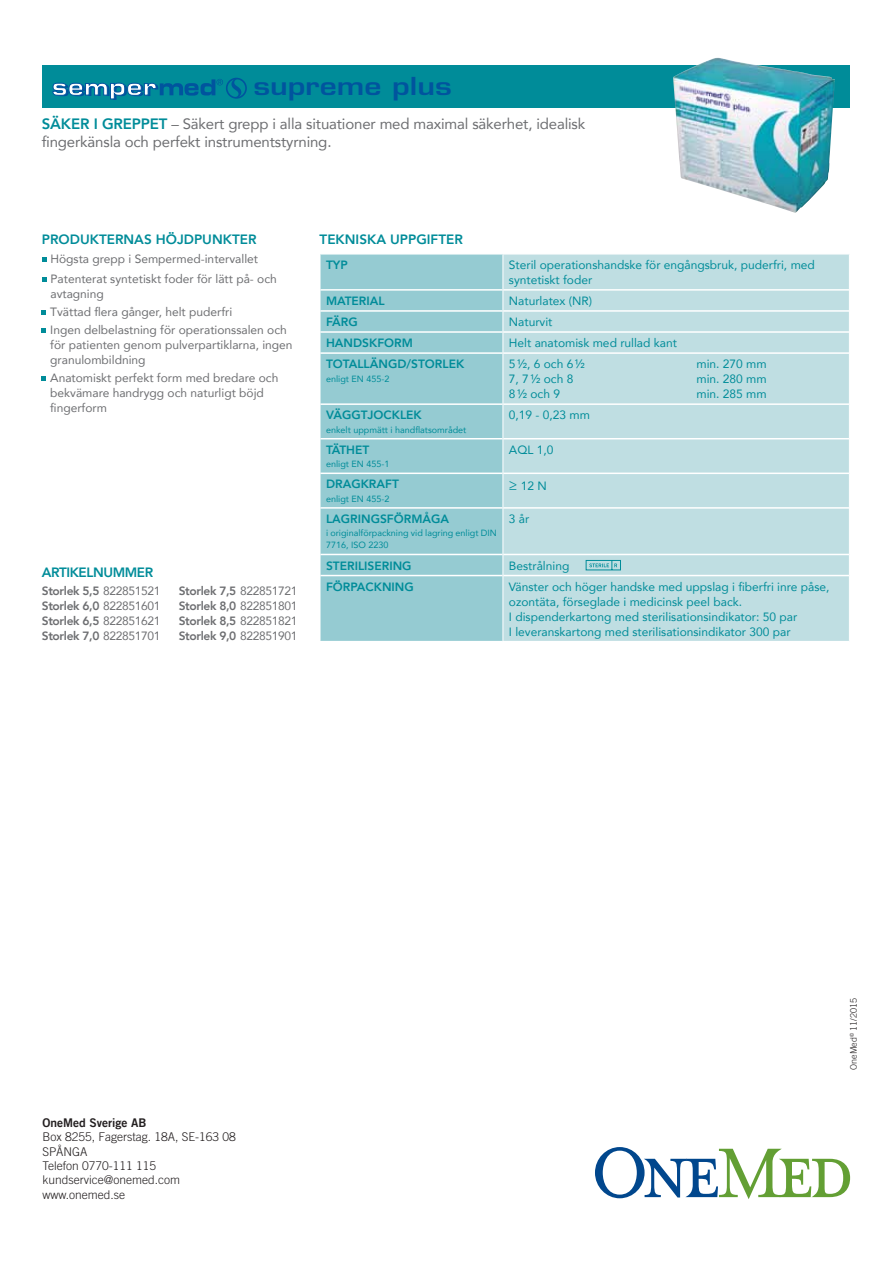
<style>
.page{position:relative;width:893px;height:1263px;background:#fff}
.page>*{position:absolute;margin:0;border:0;box-sizing:border-box;transform-origin:0 0}
.t1{font:600 24.15px "Eurostile";color:#00549e;scale:1.24 1}
.t2{font:15px/18px "Avenir LT Com";letter-spacing:-.01em;color:#6d6e71}
.t3{font:800 13.5px "Avenir LT Com";color:#008c99}
.t4{font:800 13.5px "Avenir LT Com";letter-spacing:-.03em;color:#008c99}
.t5{font:12px/15px "Avenir LT Com";color:#008c99}
.t6{font:12px/15px "Avenir LT Com";color:#6d6e71}
.t7{font:800 12px/15px "Avenir LT Com";letter-spacing:-.03em;color:#6d6e71;text-align:justify}
.t8{font:800 12px "Avenir LT Com";color:#008c99}
.t9{font:300 12px/14.4px "Trade Gothic LT Com";color:#231f20}
.t10{font:12px "Trade Gothic LT Com Bd 2";color:#231f20}
.t11{font:9px/12px "Avenir LT Com";color:#008c99}
.Väliotsikko{font:300 9px "Trade Gothic LT Std";color:#231f20}
.s1{font-weight:800;color:#008c99}
.s2{font-weight:400}
.s3{font-family:"Helvetica Neue LT Std";font-size:15px}
</style>
<div class="page">
<div style="left:42px;top:65px;width:808px;height:42px;background:#008c99"></div>
<svg style="left:42px;top:258px;width:4px;height:4px"></svg>
<svg style="left:42px;top:277px;width:4px;height:5px"></svg>
<svg style="left:42px;top:310px;width:4px;height:5px"></svg>
<svg style="left:42px;top:328px;width:4px;height:5px"></svg>
<svg style="left:42px;top:376px;width:4px;height:5px"></svg>
<div style="left:321px;top:255px;width:182px;height:386px;background:#95cbd2"></div>
<div style="left:504px;top:255px;width:345px;height:386px;background:#bfdee2"></div>
<hr style="left:320px;top:289px;width:183px;height:2px;background:#fff">
<hr style="left:320px;top:310px;width:183px;height:2px;background:#fff">
<hr style="left:320px;top:331px;width:183px;height:2px;background:#fff">
<hr style="left:320px;top:352px;width:183px;height:2px;background:#fff">
<hr style="left:320px;top:403px;width:183px;height:2px;background:#fff">
<hr style="left:320px;top:438px;width:183px;height:1px;background:#fff">
<hr style="left:320px;top:473px;width:183px;height:1px;background:#fff">
<hr style="left:320px;top:507px;width:183px;height:2px;background:#fff">
<hr style="left:320px;top:554px;width:183px;height:1px;background:#fff">
<hr style="left:320px;top:575px;width:183px;height:1px;background:#fff">
<svg style="left:320px;top:290px;width:1px;height:63px"></svg>
<svg style="left:320px;top:554px;width:1px;height:21px"></svg>
<hr style="left:503px;top:289px;width:346px;height:2px;background:#fff">
<hr style="left:503px;top:310px;width:346px;height:2px;background:#fff">
<hr style="left:503px;top:331px;width:346px;height:2px;background:#fff">
<hr style="left:503px;top:352px;width:346px;height:2px;background:#fff">
<hr style="left:503px;top:403px;width:346px;height:2px;background:#fff">
<hr style="left:503px;top:438px;width:346px;height:1px;background:#fff">
<hr style="left:503px;top:473px;width:346px;height:1px;background:#fff">
<hr style="left:503px;top:507px;width:346px;height:2px;background:#fff">
<hr style="left:503px;top:554px;width:346px;height:1px;background:#fff">
<hr style="left:503px;top:575px;width:346px;height:1px;background:#fff">
<svg style="left:503px;top:290px;width:1px;height:63px"></svg>
<svg style="left:503px;top:554px;width:1px;height:21px"></svg>
<svg style="left:52px;top:78px;width:195px;height:22px"></svg>
<img style="left:673px;top:58px;width:162px;height:155px">
<svg style="left:586px;top:560px;width:35px;height:10px"></svg>
<svg style="left:595px;top:1147px;width:255px;height:52px"></svg>
<p class="t1" style="left:254px;top:71px;width:161px">supreme plus</p>
<p class="t2" style="left:42px;top:114px;width:545px"><span class="s1">SÄKER I GREPPET</span> – Säkert grepp i alla situationer med maximal säkerhet, idealisk fingerkänsla och perfekt instrumentstyrning.</p>
<p class="t3" style="left:42px;top:231px;width:216px">PRODUKTERNAS HÖJDPUNKTER</p>
<p class="t6" style="left:50px;top:249px;width:228px;line-height:19.5px">Högsta grepp i Sempermed-intervallet<br>Patenterat syntetiskt foder för lätt på- och</p>
<p class="t6" style="left:50px;top:285px;width:238px;line-height:18px">avtagning<br>Tvättad flera gånger, helt puderfri<br>Ingen delbelastning för operationssalen och</p>
<p class="t6" style="left:50px;top:337px;width:244px">för patienten genom pulverpartiklarna, ingen granulombildning</p>
<p class="t6" style="left:50px;top:370px;width:230px">Anatomiskt perfekt form med bredare och bekvämare handrygg och naturligt böjd fingerform</p>
<p class="t4" style="left:42px;top:564px;width:113px">ARTIKELNUMMER</p>
<p class="t7" style="left:42px;top:584px;width:120px">STORLEK 5,5 <span class="s2">822851521<br></span>STORLEK 6,0 <span class="s2">822851601<br></span>STORLEK 6,5 <span class="s2">822851621<br></span>STORLEK 7,0 <span class="s2">822851701</span></p>
<p class="t7" style="left:179px;top:584px;width:120px">STORLEK 7,5 <span class="s2">822851721<br></span>STORLEK 8,0 <span class="s2">822851801<br></span>STORLEK 8,5 <span class="s2">822851821<br></span>STORLEK 9,0 <span class="s2">822851901</span></p>
<p class="t3" style="left:320px;top:231px;width:145px">TEKNISKA UPPGIFTER</p>
<p class="t8" style="left:326px;top:258px;width:23px">TYP</p>
<p class="t5" style="left:509px;top:257px;width:307px">Steril operationshandske för engångsbruk, puderfri, med syntetiskt foder</p>
<p class="t8" style="left:326px;top:294px;width:60px">MATERIAL</p>
<p class="t5" style="left:509px;top:293px;width:85px">Naturlatex (NR)</p>
<p class="t8" style="left:326px;top:315px;width:33px">FÄRG</p>
<p class="t5" style="left:509px;top:314px;width:45px">Naturvit</p>
<p class="t8" style="left:326px;top:336px;width:88px">HANDSKFORM</p>
<p class="t5" style="left:509px;top:335px;width:170px">Helt anatomisk med rullad kant</p>
<p class="t8" style="left:326px;top:357px;width:140px">TOTALLÄNGD/STORLEK</p>
<p class="t11" style="left:326px;top:372px;width:65px">enligt EN 455-2</p>
<p class="t5" style="left:509px;top:356px;width:77px">5½, 6 och 6½</p>
<p class="t5" style="left:696px;top:356px;width:72px">min. 270 mm</p>
<p class="t5" style="left:509px;top:371px;width:66px">7, 7½ och 8</p>
<p class="t5" style="left:696px;top:371px;width:72px">min. 280 mm</p>
<p class="t5" style="left:509px;top:386px;width:53px">8½ och 9</p>
<p class="t5" style="left:696px;top:386px;width:72px">min. 285 mm</p>
<p class="t8" style="left:326px;top:408px;width:97px">VÄGGTJOCKLEK</p>
<p class="t11" style="left:326px;top:424px;width:142px">enkelt uppmätt i handflatsområdet</p>
<p class="t5" style="left:509px;top:407px;width:83px">0,19 - 0,23 mm</p>
<p class="t8" style="left:326px;top:442px;width:45px">TÄTHET</p>
<p class="t11" style="left:326px;top:458px;width:65px">enligt EN 455-1</p>
<p class="t5" style="left:509px;top:442px;width:46px">AQL 1,0</p>
<p class="t8" style="left:326px;top:477px;width:74px">DRAGKRAFT</p>
<p class="t11" style="left:326px;top:493px;width:65px">enligt EN 455-2</p>
<p class="t5" style="left:509px;top:478px;width:39px"><span class="s3">≥</span> 12 N</p>
<p class="t8" style="left:326px;top:512px;width:125px">LAGRINGSFÖRMÅGA</p>
<p class="t11" style="left:326px;top:527px;width:172px">i originalförpackning vid lagring enligt DIN<br>7716, ISO 2230</p>
<p class="t5" style="left:509px;top:511px;width:22px">3 år</p>
<p class="t8" style="left:326px;top:558px;width:87px">STERILISERING</p>
<p class="t5" style="left:509px;top:558px;width:62px">Bestrålning</p>
<p class="t8" style="left:326px;top:579px;width:89px">FÖRPACKNING</p>
<p class="t5" style="left:509px;top:579px;width:322px">Vänster och höger handske med uppslag i fiberfri inre påse, ozontäta, förseglade i medicinsk peel back.<br>I dispenderkartong med sterilisationsindikator: 50 par<br>I leveranskartong med sterilisationsindikator 300 par</p>
<p class="t10" style="left:43px;top:1115px;width:105px">OneMed Sverige AB</p>
<p class="t9" style="left:43px;top:1129px;width:195px">Box 8255, Fagerstag. 18A, SE-163 08<br>SPÅNGA</p>
<p class="t9" style="left:43px;top:1158px;width:115px">Telefon 0770-111 115</p>
<p class="t9" style="left:43px;top:1173px;width:139px">kundservice@onemed.com</p>
<p class="t9" style="left:43px;top:1187px;width:84px">www.onemed.se</p>
<p class="Väliotsikko" style="left:848px;top:1070px;width:73px;rotate:-90deg">OneMed<sup>©</sup> 11/2015</p>
</div>
